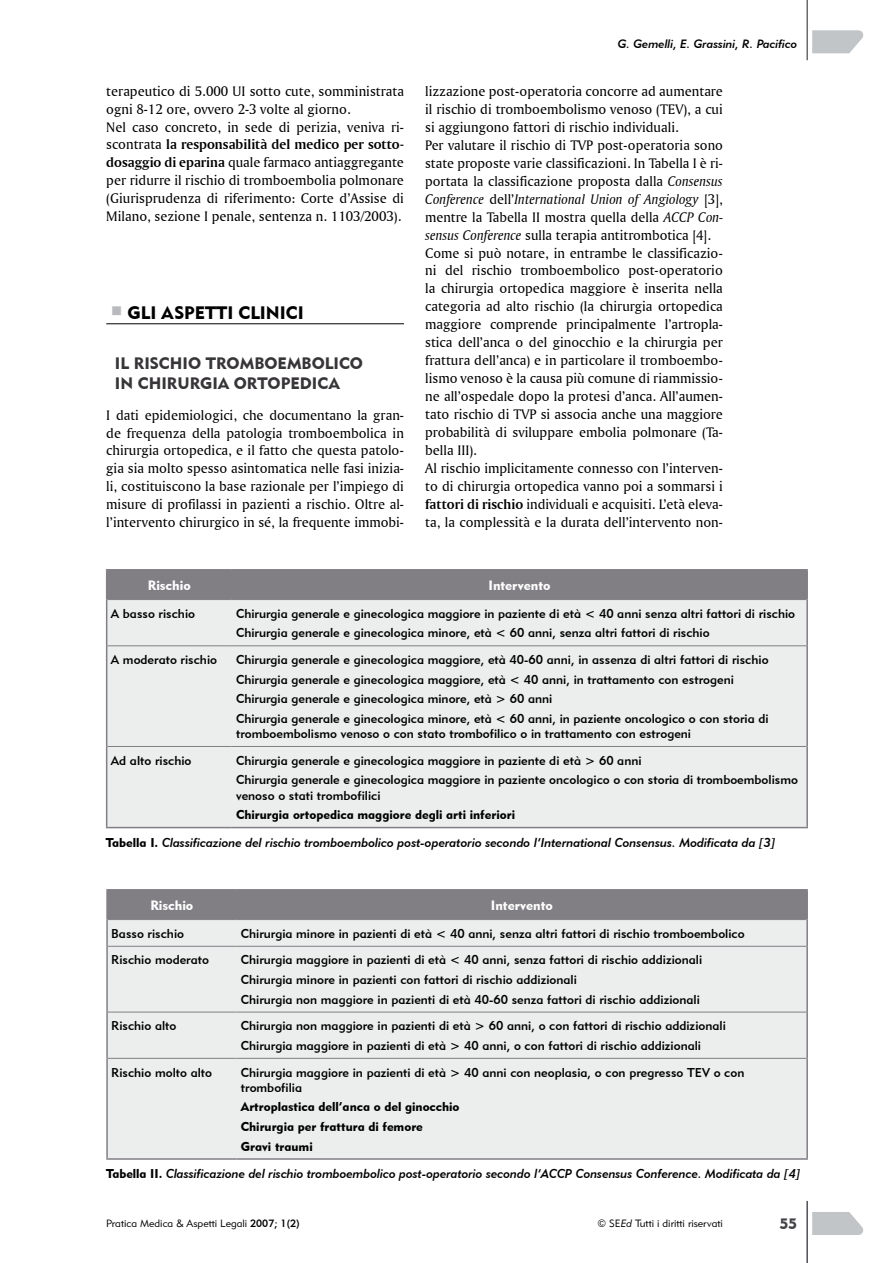
<style>
.page{position:relative;width:893px;height:1263px;background:#fff}
.page>*{position:absolute;margin:0;border:0;box-sizing:border-box;transform-origin:0 0}
.t1{font:18px "Geometric 415 BT Black A";color:#000}
.t2{font:16.5px/20.1px "Geometric 415 BT Black A";color:#373538}
.t3{font:15px "Geometric 415 BT Black A";color:#454247}
.t4{font:14.55px/18px "Amerigo BT Roman A";color:#000}
.t5{font:14.55px "Amerigo BT Italic A";color:#000}
.t6{font:14.55px "Amerigo BT Bold A";color:#000}
.t7{font:13.5px "Geometric 415 BT Black A";color:#fff}
.t8{font:12.75px/19.5px "Geometric 415 BT Medium A";color:#000}
.t9{font:12.75px "Geometric 415 BT Medium Italic A";color:#000}
.t10{font:12.75px/19.5px "Geometric 415 BT Black A";color:#000}
.t11{font:12px "Geometric 415 BT Medium Italic A";color:#000}
.t12{font:10.5px "Geometric 415 BT Lite A";color:#000}
.s1{font-family:"Amerigo BT Roman A"}
.s2{font-family:"Amerigo BT Bold A"}
.s3{font-family:"Amerigo BT Italic A"}
.s4{font-family:"Geometric 415 BT Black A"}
.s5{font-family:"Geometric 415 BT Medium A"}
.s6{font-family:"Geometric 415 BT Lite Italic A"}
</style>
<div class="page">
<svg style="left:812px;top:1212px;width:51px;height:23px"></svg>
<hr style="left:806px;top:1201px;width:2px;height:62px;background:#504f53">
<hr style="left:806px;top:0;width:2px;height:60px;background:#504f53">
<svg style="left:812px;top:30px;width:51px;height:23px"></svg>
<hr style="left:106px;top:323px;width:298px;height:1px;background:#000">
<div style="left:107px;top:600px;width:699px;height:227px;background:#eceeee"></div>
<hr style="left:107px;top:599px;width:125px;height:1px;background:#817f84">
<hr style="left:232px;top:599px;width:574px;height:1px;background:#817f84">
<hr style="left:107px;top:645px;width:125px;height:1px;background:#817f84">
<hr style="left:232px;top:645px;width:574px;height:1px;background:#817f84">
<hr style="left:107px;top:746px;width:125px;height:1px;background:#817f84">
<hr style="left:232px;top:746px;width:574px;height:1px;background:#817f84">
<div style="left:106px;top:570px;width:700px;height:29px;background:#817f84"></div>
<hr style="left:106px;top:599px;width:1px;height:47px;background:#817f84">
<hr style="left:106px;top:646px;width:1px;height:100px;background:#817f84">
<hr style="left:106px;top:746px;width:1px;height:81px;background:#817f84">
<hr style="left:806px;top:570px;width:2px;height:29px;background:#817f84">
<hr style="left:806px;top:599px;width:2px;height:47px;background:#817f84">
<hr style="left:806px;top:646px;width:2px;height:100px;background:#817f84">
<hr style="left:806px;top:746px;width:2px;height:81px;background:#817f84">
<hr style="left:106px;top:569px;width:126px;height:1px;background:#817f84">
<hr style="left:232px;top:569px;width:576px;height:1px;background:#817f84">
<hr style="left:106px;top:827px;width:126px;height:1px;background:#817f84">
<hr style="left:232px;top:827px;width:576px;height:1px;background:#817f84">
<div style="left:108px;top:890px;width:698px;height:29px;background:#817f84"></div>
<div style="left:108px;top:920px;width:698px;height:238px;background:#eceeee"></div>
<hr style="left:108px;top:919px;width:129px;height:1px;background:#817f84">
<hr style="left:237px;top:919px;width:569px;height:1px;background:#817f84">
<hr style="left:108px;top:946px;width:129px;height:1px;background:#817f84">
<hr style="left:237px;top:946px;width:569px;height:1px;background:#817f84">
<hr style="left:108px;top:1012px;width:129px;height:1px;background:#817f84">
<hr style="left:237px;top:1012px;width:569px;height:1px;background:#817f84">
<hr style="left:108px;top:1058px;width:129px;height:1px;background:#817f84">
<hr style="left:237px;top:1058px;width:569px;height:1px;background:#817f84">
<hr style="left:106px;top:890px;width:2px;height:29px;background:#817f84">
<hr style="left:106px;top:919px;width:2px;height:27px;background:#817f84">
<hr style="left:106px;top:946px;width:2px;height:66px;background:#817f84">
<hr style="left:106px;top:1012px;width:2px;height:46px;background:#817f84">
<hr style="left:106px;top:1058px;width:2px;height:100px;background:#817f84">
<hr style="left:806px;top:890px;width:2px;height:29px;background:#817f84">
<hr style="left:806px;top:919px;width:2px;height:27px;background:#817f84">
<hr style="left:806px;top:946px;width:2px;height:66px;background:#817f84">
<hr style="left:806px;top:1012px;width:2px;height:46px;background:#817f84">
<hr style="left:806px;top:1058px;width:2px;height:100px;background:#817f84">
<hr style="left:106px;top:889px;width:131px;height:1px;background:#817f84">
<hr style="left:237px;top:889px;width:571px;height:1px;background:#817f84">
<hr style="left:106px;top:1158px;width:131px;height:2px;background:#817f84">
<hr style="left:237px;top:1158px;width:571px;height:2px;background:#817f84">
<p class="t4" style="left:106px;top:82px;width:299px">terapeutico di 5.000 UI sotto cute, somministrata ogni 8-12 ore, ovvero 2-3 volte al giorno.<br>Nel caso concreto, in sede di perizia, veniva ri-</p>
<p class="t6" style="left:106px;top:136px;width:299px"><span class="s1">scontrata</span> la responsabilità del medico per sotto-</p>
<p class="t4" style="left:106px;top:153px;width:299px;text-align:justify"><span class="s2">dosaggio di eparina</span> quale farmaco antiaggregante per ridurre il rischio di tromboembolia polmonare (Giurisprudenza di riferimento: Corte d’Assise di Milano, sezione I penale, sentenza n. 1103/2003).</p>
<p class="t1" style="left:128px;top:302px;width:178px">GLI ASPETTI CLINICI</p>
<p class="t2" style="left:115px;top:353px;width:29px">Il risc</p>
<p class="t2" style="left:115px;top:353px;width:104px;text-indent:55px">hio tromboembolico in chirurgia</p>
<p class="t2" style="left:234px;top:373px;width:12px">ortopedica</p>
<p class="t4" style="left:106px;top:406px;width:299px;text-align:justify">I dati epidemiologici, che documentano la gran&shy;de frequenza della patologia tromboembolica in chirurgia ortopedica, e il fatto che questa patolo&shy;gia sia molto spesso asintomatica nelle fasi inizia&shy;li, costituiscono la base razionale per l’impiego di misure di profilassi in pazienti a rischio. Oltre al&shy;l’intervento chirurgico in sé, la frequente immobi-</p>
<p class="t11" style="left:618px;top:37px;width:181px">G. Gemelli, E. Grassini, R. Pacifico</p>
<p class="t4" style="left:425px;top:82px;width:299px">lizzazione post-operatoria concorre ad aumentare il rischio di tromboembolismo venoso (TEV), a cui si aggiungono fattori di rischio individuali.<br>Per valutare il rischio di TVP post-operatoria sono state proposte varie classificazioni. In Tabella I è ri&shy;portata la classificazione proposta dalla <span class="s3">Consensus</span></p>
<p class="t5" style="left:425px;top:190px;width:299px">Conference <span class="s1">dell’</span>International Union of Angiology <span class="s1">[3],</span></p>
<p class="t4" style="left:425px;top:208px;width:299px">mentre la Tabella II mostra quella della <span class="s3">ACCP Con&shy;sensus Conference</span> sulla terapia antitrombotica [4].<br>Come si può notare, in entrambe le classificazio&shy;ni del rischio tromboembolico post-operatorio la chirurgia ortopedica maggiore è inserita nella categoria ad alto rischio (la chirurgia ortopedica maggiore comprende principalmente l’artropla&shy;stica dell’anca o del ginocchio e la chirurgia per frattura dell’anca) e in particolare il tromboembo&shy;lismo venoso è la causa più comune di riammissio&shy;ne all’ospedale dopo la protesi d’anca. All’aumen&shy;tato rischio di TVP si associa anche una maggiore probabilità di sviluppare embolia polmonare (Ta&shy;bella III).<br>Al rischio implicitamente connesso con l’interven&shy;to di chirurgia ortopedica vanno poi a sommarsi i <span class="s2">fattori di rischio</span> individuali e acquisiti. L’età eleva&shy;ta, la complessità e la durata dell’intervento non-</p>
<p class="t7" style="left:148px;top:577px;width:44px">Rischio</p>
<p class="t7" style="left:488px;top:577px;width:63px">Intervento</p>
<p class="t8" style="left:111px;top:603px;width:86px">A basso rischio</p>
<p class="t8" style="left:236px;top:603px;width:561px">Chirurgia generale e ginecologica maggiore in paziente di età &lt; 40 anni senza altri fattori di rischio<br>Chirurgia generale e ginecologica minore, età &lt; 60 anni, senza altri fattori di rischio</p>
<p class="t8" style="left:111px;top:650px;width:108px">A moderato rischio</p>
<p class="t8" style="left:236px;top:650px;width:534px">Chirurgia generale e ginecologica maggiore, età 40-60 anni, in assenza di altri fattori di rischio Chirurgia generale e ginecologica maggiore, età &lt; 40 anni, in trattamento con estrogeni Chirurgia generale e ginecologica minore, età &gt; 60 anni<br>Chirurgia generale e ginecologica minore, età &lt; 60 anni, in paziente oncologico o con storia di</p>
<p class="t8" style="left:236px;top:724px;width:457px">tromboembolismo venoso o con stato trombofilico o in trattamento con estrogeni</p>
<p class="t8" style="left:111px;top:750px;width:82px">Ad alto rischio</p>
<p class="t8" style="left:236px;top:750px;width:563px">Chirurgia generale e ginecologica maggiore in paziente di età &gt; 60 anni<br>Chirurgia generale e ginecologica maggiore in paziente oncologico o con storia di tromboembolismo</p>
<p class="t8" style="left:236px;top:785px;width:146px">venoso o stati trombofilici</p>
<p class="t10" style="left:236px;top:805px;width:280px">Chirurgia ortopedica maggiore degli arti inferiori</p>
<p class="t9" style="left:106px;top:834px;width:671px"><span class="s4">Tabella I.</span> Classificazione del rischio tromboembolico post-operatorio secondo l’International Consensus. Modificata da [3]</p>
<p class="t7" style="left:150px;top:897px;width:44px">Rischio</p>
<p class="t7" style="left:491px;top:897px;width:63px">Intervento</p>
<p class="t8" style="left:111px;top:923px;width:74px">Basso rischio</p>
<p class="t8" style="left:241px;top:923px;width:505px">Chirurgia minore in pazienti di età &lt; 40 anni, senza altri fattori di rischio tromboembolico</p>
<p class="t8" style="left:111px;top:950px;width:99px">Rischio moderato</p>
<p class="t8" style="left:241px;top:950px;width:463px">Chirurgia maggiore in pazienti di età &lt; 40 anni, senza fattori di rischio addizionali<br>Chirurgia minore in pazienti con fattori di rischio addizionali<br>Chirurgia non maggiore in pazienti di età 40-60 senza fattori di rischio addizionali</p>
<p class="t8" style="left:111px;top:1016px;width:67px">Rischio alto</p>
<p class="t8" style="left:241px;top:1016px;width:486px">Chirurgia non maggiore in pazienti di età &gt; 60 anni, o con fattori di rischio addizionali<br>Chirurgia maggiore in pazienti di età &gt; 40 anni, o con fattori di rischio addizionali</p>
<p class="t8" style="left:111px;top:1062px;width:102px">Rischio molto alto</p>
<p class="t8" style="left:241px;top:1064px;width:505px;line-height:15.3px">Chirurgia maggiore in pazienti di età &gt; 40 anni con neoplasia, o con pregresso TEV o con trombofilia</p>
<p class="t10" style="left:241px;top:1097px;width:220px">Artroplastica dell’anca o del ginocchio<br>Chirurgia per frattura di femore<br>Gravi traumi</p>
<p class="t9" style="left:106px;top:1166px;width:695px"><span class="s4">Tabella II.</span> Classificazione del rischio tromboembolico post-operatorio secondo l’ACCP Consensus Conference. Modificata da [4]</p>
<p class="t12" style="left:106px;top:1217px;width:195px">Pratica Medica &amp; Aspetti Legali <span class="s5">2007; 1(2)</span></p>
<p class="t12" style="left:597px;top:1217px;width:127px">© SE<span class="s6">Ed</span> Tutti i diritti riservati</p>
<p class="t3" style="left:780px;top:1215px;width:19px">55</p>
</div>
